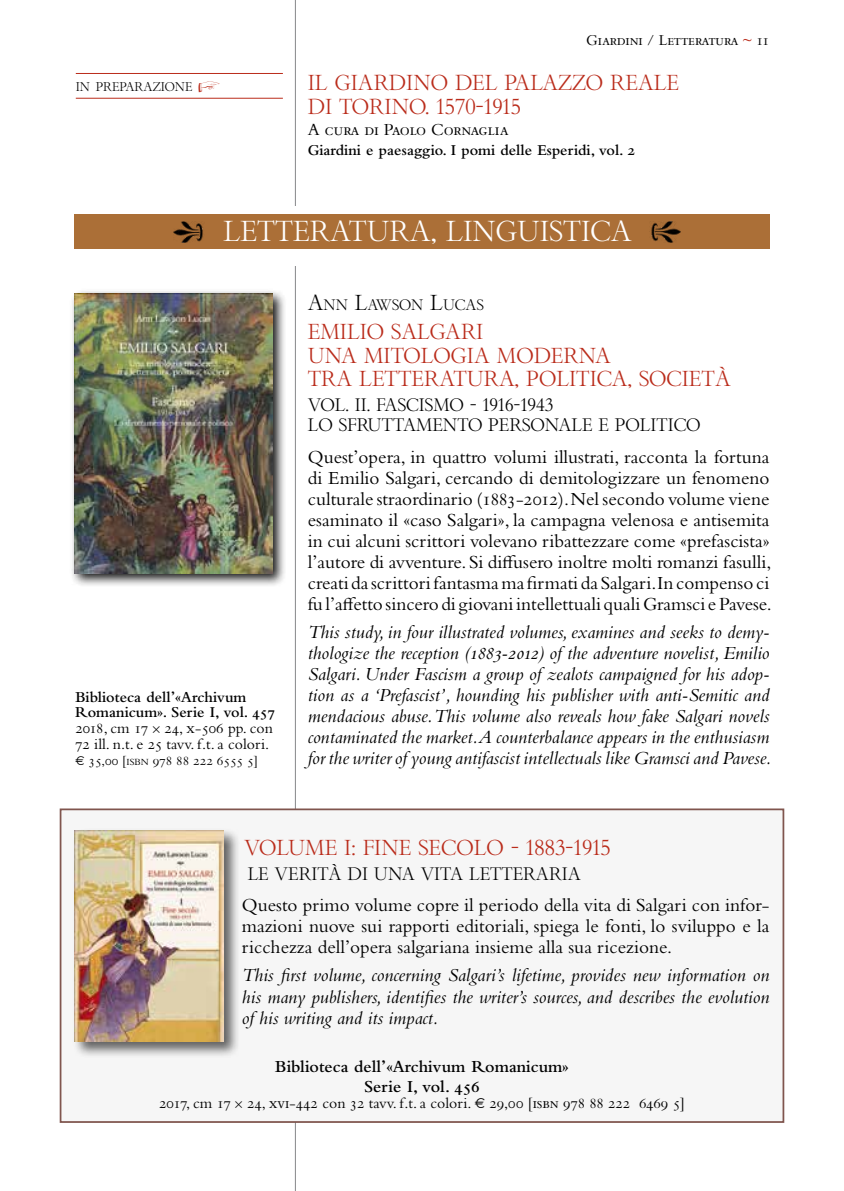
<style>
.page{position:relative;width:844px;height:1191px;background:#fff}
.page>*{position:absolute;margin:0;border:0;box-sizing:border-box;transform-origin:0 0}
.t1{font:28px "Bembo Titling MT Std";color:#fff}
.t2{font:21px/23.6px "Bembo Titling MT Std";color:#ba2c1b}
.t3{font:19.25px/21px "Bembo Std";color:#000}
.t4{font:italic 19.25px/21px "Bembo Std";color:#000;text-align:justify}
.t5{font:17.5px/20.1px "Bembo Titling MT Std";color:#000}
.t6{font:600 17.5px/19.2px "Bembo Std";color:#000;text-align:center}
.t7{font:17.5px "Bembo Std";letter-spacing:-.02em;color:#000}
.t8{font:15.75px/15.8px "Bembo Std";letter-spacing:-.01em;color:#000}
.t9{font:600 15.75px "Bembo Std";color:#000}
.t10{font:14.7px "Bembo Titling MT Std";color:#000}
.t11{font:14px "Bembo Cost";color:#000}
.t12{font:12.25px "Bembo Titling MT Std";color:#000}
.s1{font-family:"Phyngern";font-size:17.5px;color:#ba2c1b}
.s2{color:#ba2c1b}
.s3{font-weight:600}
.s4{font-family:"Bembo Cost"}
.s5{font-style:inherit}
.s6{font-size:9.8px}
.s7{font-size:21px}
</style>
<div class="page">
<hr style="left:295px;top:0;width:1px;height:1191px;background:#87888a">
<div style="left:60px;top:808px;width:724px;height:314px;background:#f6f6f6;border:2px solid #80554e"></div>
<hr style="left:76px;top:73px;width:207px;height:1px;background:#ba2c1b">
<hr style="left:76px;top:98px;width:207px;height:1px;background:#ba2c1b">
<div style="left:69px;top:289px;width:218px;height:298px;background:#000;opacity:.91"></div>
<img style="left:74px;top:294px;width:199px;height:279px">
<div style="left:72px;top:828px;width:168px;height:230px;background:#000;opacity:.6"></div>
<img style="left:74px;top:830px;width:149px;height:211px">
<div style="left:289px;top:206px;width:13px;height:59px;background:#fff"></div>
<div style="left:74px;top:215px;width:695px;height:34px;background:#ab6f37"></div>
<img style="left:174px;top:221px;width:29px;height:21px">
<img style="left:649px;top:221px;width:31px;height:21px">
<p class="t12" style="left:76px;top:79px;width:146px">IN PREPARAZIONE <span class="s1">&amp;</span></p>
<p class="t8" style="left:586px;top:32px;width:185px">Giardini / Letteratura <span class="s2">~</span> 11</p>
<p class="t2" style="left:308px;top:71px;width:373px">IL GIARDINO DEL PALAZZO REALE<br>DI TORINO. 1570-1915</p>
<p class="t7" style="left:308px;top:119px;width:202px">A cura di Paolo Cornaglia</p>
<p class="t9" style="left:308px;top:141px;width:329px">Giardini e paesaggio. I pomi delle Esperidi, vol. 2</p>
<h1 class="t1" style="left:223px;top:214px;width:410px">LETTERATURA, LINGUISTICA</h1>
<p class="t8" style="left:75px;top:688px;width:201px"><span class="s3">Biblioteca dell’«Archivum<br>Romanicum». Serie I, vol. 457<br></span>2018, cm 17 <span class="s4">¥</span> 24, x-506 pp. con<br>72 ill. n.t. e 25 tavv. f.t. a colori.</p>
<p class="t11" style="left:75px;top:752px;width:184px">√ 35,00 <span class="s5">[</span><span class="s6">isbn</span> <span class="s5">978 88 222</span> 6555 5]</p>
<p class="t10" style="left:308px;top:296px;width:177px"><span class="s7">A</span>NN <span class="s7">L</span>AWSON <span class="s7">L</span>UCAS</p>
<p class="t2" style="left:308px;top:319px;width:424px">EMILIO SALGARI<br>UNA MITOLOGIA MODERNA<br>TRA LETTERATURA, POLITICA, SOCIETÀ</p>
<p class="t5" style="left:308px;top:395px;width:394px">VOL. II. FASCISMO - 1916-1943<br>LO SFRUTTAMENTO PERSONALE E POLITICO</p>
<p class="t3" style="left:308px;top:446px;width:465px">Quest’opera, in quattro volumi illustrati, racconta la fortuna di Emilio Salgari, cercando di demitologizzare un fenomeno culturale straordinario (1883-2012). Nel secondo volume viene esaminato il «caso Salgari», la campagna velenosa e antisemita in cui alcuni scrittori volevano ribattezzare come «prefascista» l’autore di avventure. Si diffusero inoltre molti romanzi fasulli, creati da scrittori fantasma ma firmati da Salgari.In compenso ci fu l’affetto sincero di giovani intellettuali quali Gramsci e Pavese.</p>
<p class="t4" style="left:308px;top:621px;width:465px">This study, in four illustrated volumes, examines and seeks to demy&shy;thologize the reception (1883-2012) of the adventure novelist, Emilio Salgari. Under Fascism a group of zealots campaigned for his adop&shy;tion as a ‘Prefascist’, hounding his publisher with anti-Semitic and mendacious abuse. This volume also reveals how fake Salgari novels contaminated the market. A counterbalance appears in the enthusiasm for the writer of young antifascist intellectuals like Gramsci and Pavese.</p>
<p class="t2" style="left:244px;top:835px;width:368px">VOLUME I: FINE SECOLO - 1883-1915</p>
<p class="t5" style="left:248px;top:863px;width:334px">LE VERITÀ DI UNA VITA LETTERARIA</p>
<p class="t3" style="left:242px;top:894px;width:529px;text-align:justify">Questo primo volume copre il periodo della vita di Salgari con infor&shy;mazioni nuove sui rapporti editoriali, spiega le fonti, lo sviluppo e la ricchezza dell’opera salgariana insieme alla sua ricezione.</p>
<p class="t4" style="left:242px;top:964px;width:529px">This first volume, concerning Salgari’s lifetime, provides new information on his many publishers, identifies the writer’s sources, and describes the evolution of his writing and its impact.</p>
<p class="t6" style="left:275px;top:1057px;width:295px">Biblioteca dell’«Archivum Romanicum»<br>Serie I, vol. 456</p>
<p class="t8" style="left:159px;top:1094px;width:527px">2017, cm 17 <span class="s4">¥</span> 24, xvi-442 con 32 tavv. f.t. a colori. <span class="s4">√</span> 29,00 [isbn 978 88 222 6469 5]</p>
</div>
